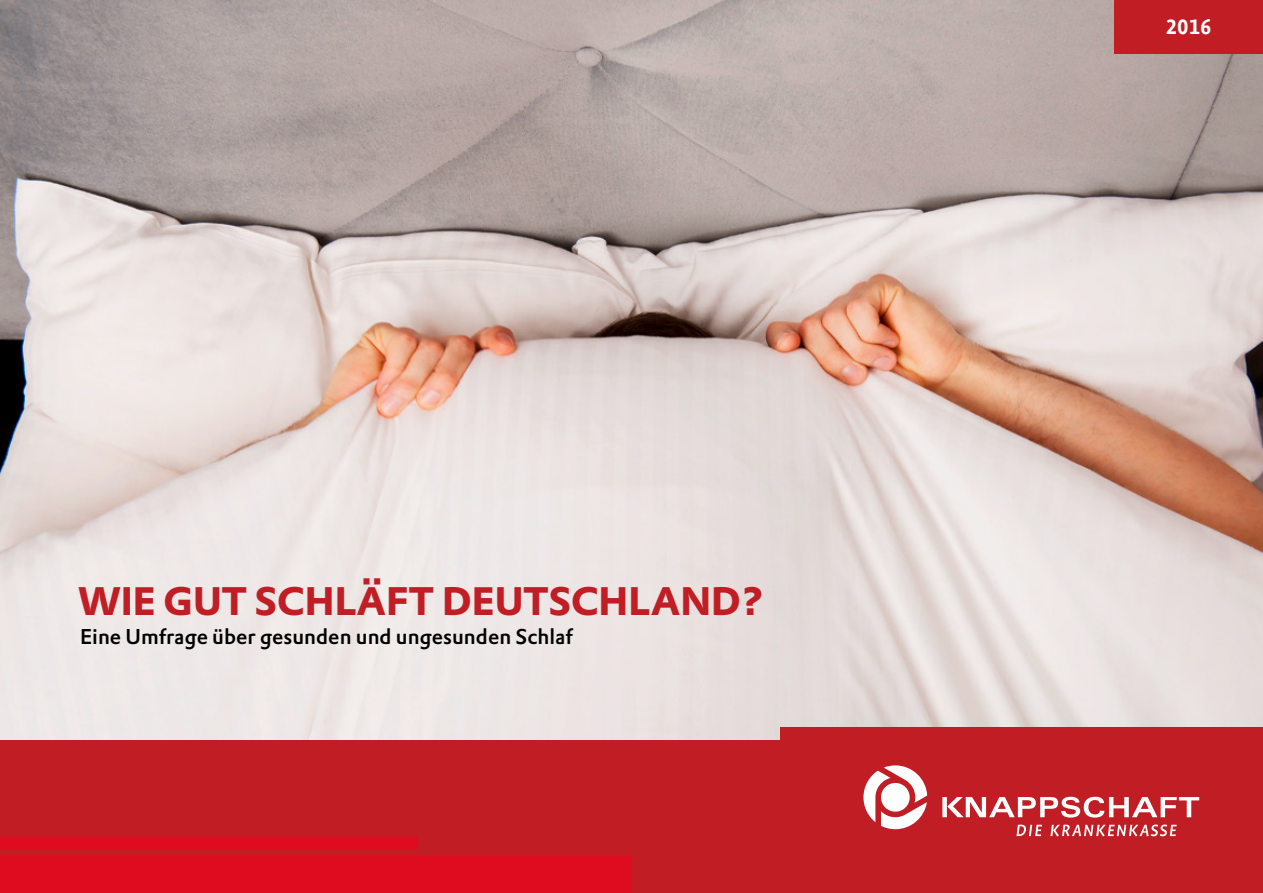
<style>
.page{position:relative;width:1263px;height:893px;background:#fff}
.page>*{position:absolute;margin:0;border:0;box-sizing:border-box;transform-origin:0 0}
.t1{font:39px "DTL Prokyon T Bold";color:#c11d24}
.t2{font:700 24px "Profile NO";color:#fff}
.t3{font:21px "DTL Prokyon ST Medium";color:#000}
</style>
<div class="page">
<img style="left:0;top:0;width:1263px;height:740px">
<div style="left:0;top:740px;width:1263px;height:153px;background:#c11d24"></div>
<div style="left:0;top:856px;width:631px;height:37px;background:#df0c20"></div>
<div style="left:0;top:837px;width:417px;height:12px;background:#df0c20"></div>
<div style="left:1114px;top:0;width:149px;height:53px;background:#c11d24"></div>
<svg style="left:863px;top:765px;width:64px;height:64px"></svg>
<svg style="left:942px;top:797px;width:257px;height:21px"></svg>
<svg style="left:1016px;top:825px;width:26px;height:11px"></svg>
<svg style="left:1050px;top:824px;width:127px;height:12px"></svg>
<div style="left:780px;top:728px;width:483px;height:12px;background:#c11d24"></div>
<h1 class="t1" style="left:78px;top:575px;width:688px">WIE GUT SCHLÄFT DEUTSCHLAND?</h1>
<p class="t3" style="left:80px;top:623px;width:494px">Eine Umfrage über gesunden und ungesunden Schlaf</p>
<p class="t2" style="left:1166px;top:15px;width:47px">2016</p>
</div>
